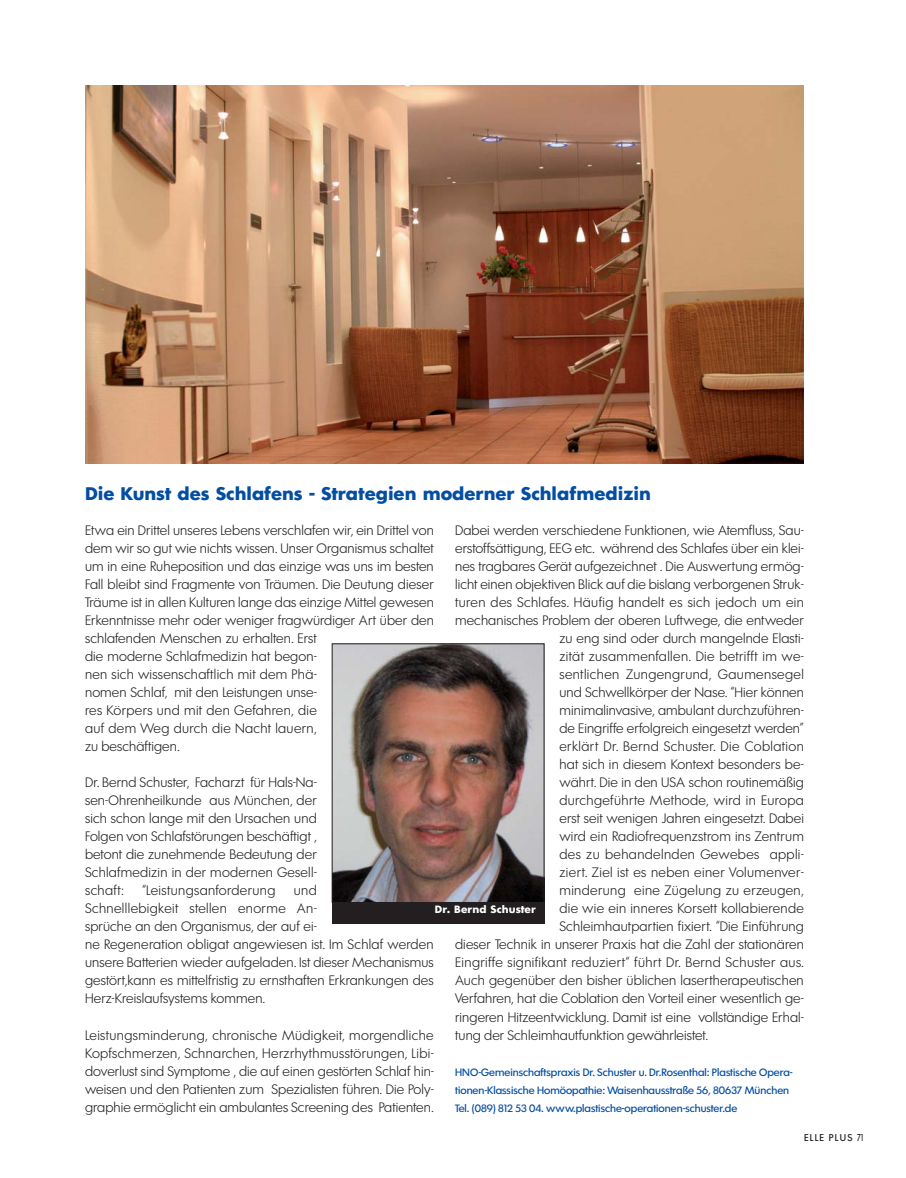
<style>
.page{position:relative;width:906px;height:1178px;background:#fff}
.page>*{position:absolute;margin:0;border:0;box-sizing:border-box;transform-origin:0 0}
.t1{font:700 18px "Elletura";color:#034ea2}
.t2{font:13.5px/18px "Elletura";letter-spacing:.005em;color:#231f20}
.t3{font:13.5px "Elletura";letter-spacing:.025em;color:#231f20}
.t4{font:500 10.5px/18px "Elletura";color:#034ea2}
.t5{font:700 10.5px "Elletura";letter-spacing:.01em;color:#fff}
.t6{font:500 9.75px "Elletura";letter-spacing:.125em;color:#231f20}
</style>
<div class="page">
<img style="left:85px;top:85px;width:719px;height:378px">
<img style="left:334px;top:645px;width:208px;height:256px">
<div style="left:332px;top:643px;width:212px;height:260px;border:1px solid #231f20"></div>
<div style="left:332px;top:903px;width:212px;height:21px;background:#231f20"></div>
<h1 class="t1" style="left:85px;top:483px;width:567px">Die Kunst des Schlafens - Strategien moderner Schlafmedizin</h1>
<p class="t2" style="left:455px;top:522px;width:350px">Dabei werden verschiedene Funktionen, wie Atemfluss, Sau-</p>
<p class="t2" style="left:455px;top:540px;width:350px">erstoffsättigung, EEG etc. während des Schlafes über ein klei-</p>
<p class="t2" style="left:455px;top:558px;width:350px">nes tragbares Gerät aufgezeichnet . Die Auswertung ermög-</p>
<p class="t2" style="left:455px;top:576px;width:350px">licht einen objektiven Blick auf die bislang verborgenen Struk-</p>
<p class="t3" style="left:455px;top:595px;width:350px">turen des Schlafes. Häufig handelt es sich jedoch um ein</p>
<p class="t2" style="left:455px;top:612px;width:350px">mechanisches Problem der oberen Luftwege, die entweder</p>
<p class="t2" style="left:559px;top:630px;width:246px">zu eng sind oder durch mangelnde Elasti-</p>
<p class="t3" style="left:559px;top:649px;width:246px">zität zusammenfallen. Die betrifft im we-</p>
<p class="t3" style="left:559px;top:667px;width:246px">sentlichen Zungengrund, Gaumensegel</p>
<p class="t2" style="left:559px;top:684px;width:246px">und Schwellkörper der Nase. “Hier können</p>
<p class="t2" style="left:559px;top:702px;width:246px">minimalinvasive, ambulant durchzuführen-</p>
<p class="t2" style="left:559px;top:720px;width:246px">de Eingriffe erfolgreich eingesetzt werden”</p>
<p class="t3" style="left:559px;top:739px;width:246px">erklärt Dr. Bernd Schuster. Die Coblation</p>
<p class="t2" style="left:559px;top:756px;width:246px">hat sich in diesem Kontext besonders be-</p>
<p class="t2" style="left:559px;top:774px;width:246px">währt. Die in den USA schon routinemäßig</p>
<p class="t3" style="left:559px;top:793px;width:246px">durchgeführte Methode, wird in Europa</p>
<p class="t2" style="left:559px;top:810px;width:246px">erst seit wenigen Jahren eingesetzt. Dabei</p>
<p class="t2" style="left:559px;top:828px;width:246px">wird ein Radiofrequenzstrom ins Zentrum</p>
<p class="t3" style="left:559px;top:847px;width:246px">des zu behandelnden Gewebes appli-</p>
<p class="t3" style="left:559px;top:865px;width:246px">ziert. Ziel ist es neben einer Volumenver-</p>
<p class="t3" style="left:559px;top:883px;width:246px">minderung eine Zügelung zu erzeugen,</p>
<p class="t2" style="left:559px;top:900px;width:246px">die wie ein inneres Korsett kollabierende</p>
<p class="t2" style="left:559px;top:918px;width:246px">Schleimhautpartien fixiert. “Die Einführung</p>
<p class="t2" style="left:455px;top:936px;width:350px">dieser Technik in unserer Praxis hat die Zahl der stationären</p>
<p class="t3" style="left:455px;top:955px;width:350px">Eingriffe signifikant reduziert“ führt Dr. Bernd Schuster aus.</p>
<p class="t2" style="left:455px;top:972px;width:350px">Auch gegenüber den bisher üblichen lasertherapeutischen</p>
<p class="t2" style="left:455px;top:990px;width:350px">Verfahren, hat die Coblation den Vorteil einer wesentlich ge-</p>
<p class="t2" style="left:455px;top:1008px;width:350px">ringeren Hitzeentwicklung. Damit ist eine vollständige Erhal-</p>
<p class="t2" style="left:455px;top:1026px;width:254px">tung der Schleimhautfunktion gewährleistet.</p>
<p class="t4" style="left:455px;top:1063px;width:339px">HNO-Gemeinschaftspraxis Dr. Schuster u. Dr.Rosenthal: Plastische Opera&shy;tionen-Klassische Homöopathie: Waisenhausstraße 56, 80637 München<br>Tel. (089) 812 53 04. www.plastische-operationen-schuster.de</p>
<p class="t2" style="left:85px;top:522px;width:350px">Etwa ein Drittel unseres Lebens verschlafen wir, ein Drittel von dem wir so gut wie nichts wissen. Unser Organismus schaltet um in eine Ruheposition und das einzige was uns im besten Fall bleibt sind Fragmente von Träumen. Die Deutung dieser Träume ist in allen Kulturen lange das einzige Mittel gewesen Erkenntnisse mehr oder weniger fragwürdiger Art über den schlafenden Menschen zu erhalten. Erst<br>die moderne Schlafmedizin hat begon-<br>nen sich wissenschaftlich mit dem Phä-<br>nomen Schlaf, mit den Leistungen unse-<br>res Körpers und mit den Gefahren, die<br>auf dem Weg durch die Nacht lauern,<br>zu beschäftigen.</p>
<p class="t2" style="left:85px;top:774px;width:233px;text-align:justify">Dr. Bernd Schuster, Facharzt für Hals-Na&shy;sen-Ohrenheilkunde aus München, der sich schon lange mit den Ursachen und Folgen von Schlafstörungen beschäftigt , betont die zunehmende Bedeutung der Schlafmedizin in der modernen Gesell&shy;schaft:</p>
<p class="t3" style="left:142px;top:883px;width:135px">“Leistungsanforderung</p>
<p class="t2" style="left:85px;top:882px;width:350px;text-indent:209px">und<br>Schnelllebigkeit stellen enorme An-<br>sprüche an den Organismus, der auf ei-<br>ne Regeneration obligat angewiesen ist. Im Schlaf werden unsere Batterien wieder aufgeladen. Ist dieser Mechanismus gestört,kann es mittelfristig zu ernsthaften Erkrankungen des Herz-Kreislaufsystems kommen.</p>
<p class="t2" style="left:85px;top:1026px;width:350px;text-align:justify">Leistungsminderung, chronische Müdigkeit, morgendliche Kopfschmerzen, Schnarchen, Herzrhythmusstörungen, Libi&shy;doverlust sind Symptome , die auf einen gestörten Schlaf hin&shy;weisen und den Patienten zum Spezialisten führen. Die Poly&shy;graphie ermöglicht ein ambulantes Screening des Patienten.</p>
<p class="t5" style="left:435px;top:903px;width:102px">Dr. Bernd Schuster</p>
<p class="t6" style="left:804px;top:1132px;width:61px">ELLE PLUS 71</p>
</div>
